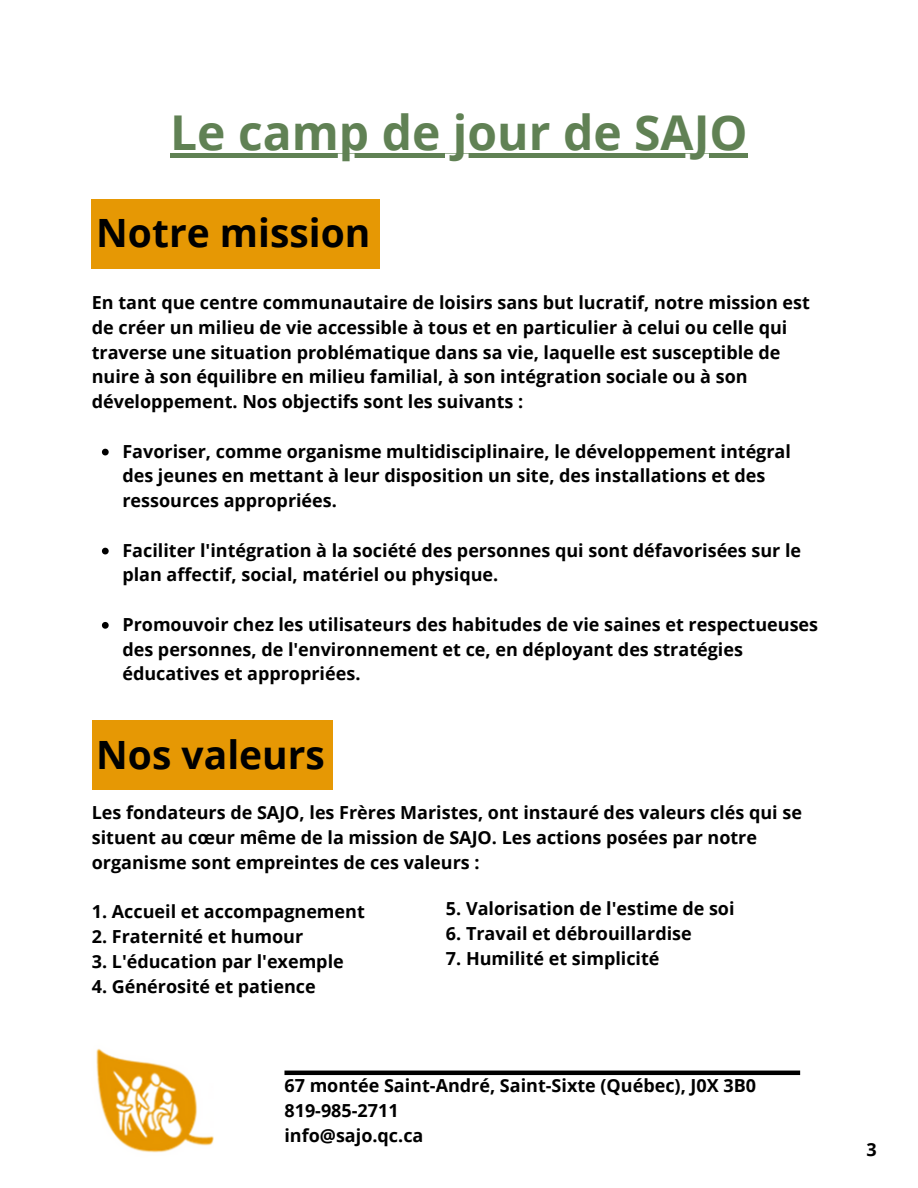
<style>
.page{position:relative;width:918px;height:1188px;background:#fff}
.page>*{position:absolute;margin:0;border:0;box-sizing:border-box;transform-origin:0 0}
.t1{font:700 48px "Open Sans";color:#608154}
.t2{font:700 39px "Open Sans";color:#000}
.t3{font:700 18px/24.8px "Open Sans";color:#000}
</style>
<div class="page">
<hr style="left:284px;top:1071px;width:516px;height:4px;background:#000">
<img style="left:96px;top:1048px;width:117px;height:105px">
<hr style="left:170px;top:154px;width:578px;height:4px;background:#608154">
<svg style="left:102px;top:449px;width:7px;height:6px"></svg>
<svg style="left:102px;top:548px;width:7px;height:6px"></svg>
<svg style="left:102px;top:622px;width:7px;height:7px"></svg>
<div style="left:92px;top:199px;width:288px;height:69px;background:#e69804"></div>
<div style="left:92px;top:721px;width:240px;height:69px;background:#e69804"></div>
<h2 class="t1" style="left:170px;top:99px;width:579px">Le camp de jour de SAJO</h2>
<h2 class="t2" style="left:96px;top:206px;width:276px">Notre mission</h2>
<h3 class="t3" style="left:92px;top:290px;width:720px">En tant que centre communautaire de loisirs sans but lucratif, notre mission est de créer un milieu de vie accessible à tous et en particulier à celui ou celle qui traverse une situation problématique dans sa vie, laquelle est susceptible de nuire à son équilibre en milieu familial, à son intégration sociale ou à son développement. Nos objectifs sont les suivants :</h3>
<p class="t3" style="left:122px;top:438px;width:670px">Favoriser, comme organisme multidisciplinaire, le développement intégral des jeunes en mettant à leur disposition un site, des installations et des ressources appropriées.</p>
<p class="t3" style="left:122px;top:537px;width:680px">Faciliter l'intégration à la société des personnes qui sont défavorisées sur le plan affectif, social, matériel ou physique.</p>
<p class="t3" style="left:122px;top:612px;width:697px">Promouvoir chez les utilisateurs des habitudes de vie saines et respectueuses des personnes, de l'environnement et ce, en déployant des stratégies éducatives et appropriées.</p>
<h3 class="t2" style="left:96px;top:728px;width:230px">Nos valeurs</h3>
<h3 class="t3" style="left:92px;top:800px;width:712px">Les fondateurs de SAJO, les Frères Maristes, ont instauré des valeurs clés qui se situent au cœur même de la mission de SAJO. Les actions posées par notre organisme sont empreintes de ces valeurs :</h3>
<h3 class="t3" style="left:92px;top:899px;width:275px">1. Accueil et accompagnement</h3>
<h3 class="t3" style="left:92px;top:924px;width:213px">2. Fraternité et humour</h3>
<h3 class="t3" style="left:92px;top:948px;width:254px">3. L'éducation par l'exemple</h3>
<h3 class="t3" style="left:92px;top:973px;width:225px">4. Générosité et patience</h3>
<p class="t3" style="left:446px;top:896px;width:290px">5. Valorisation de l'estime de soi</p>
<p class="t3" style="left:446px;top:921px;width:247px">6. Travail et débrouillardise</p>
<p class="t3" style="left:446px;top:946px;width:215px">7. Humilité et simplicité</p>
<h1 class="t3" style="left:284px;top:1073px;width:473px">67 montée Saint-André, Saint-Sixte (Québec), J0X 3B0<br>819-985-2711<br>info@sajo.qc.ca</h1>
<p class="t3" style="left:867px;top:1136px;width:12px">3</p>
</div>
